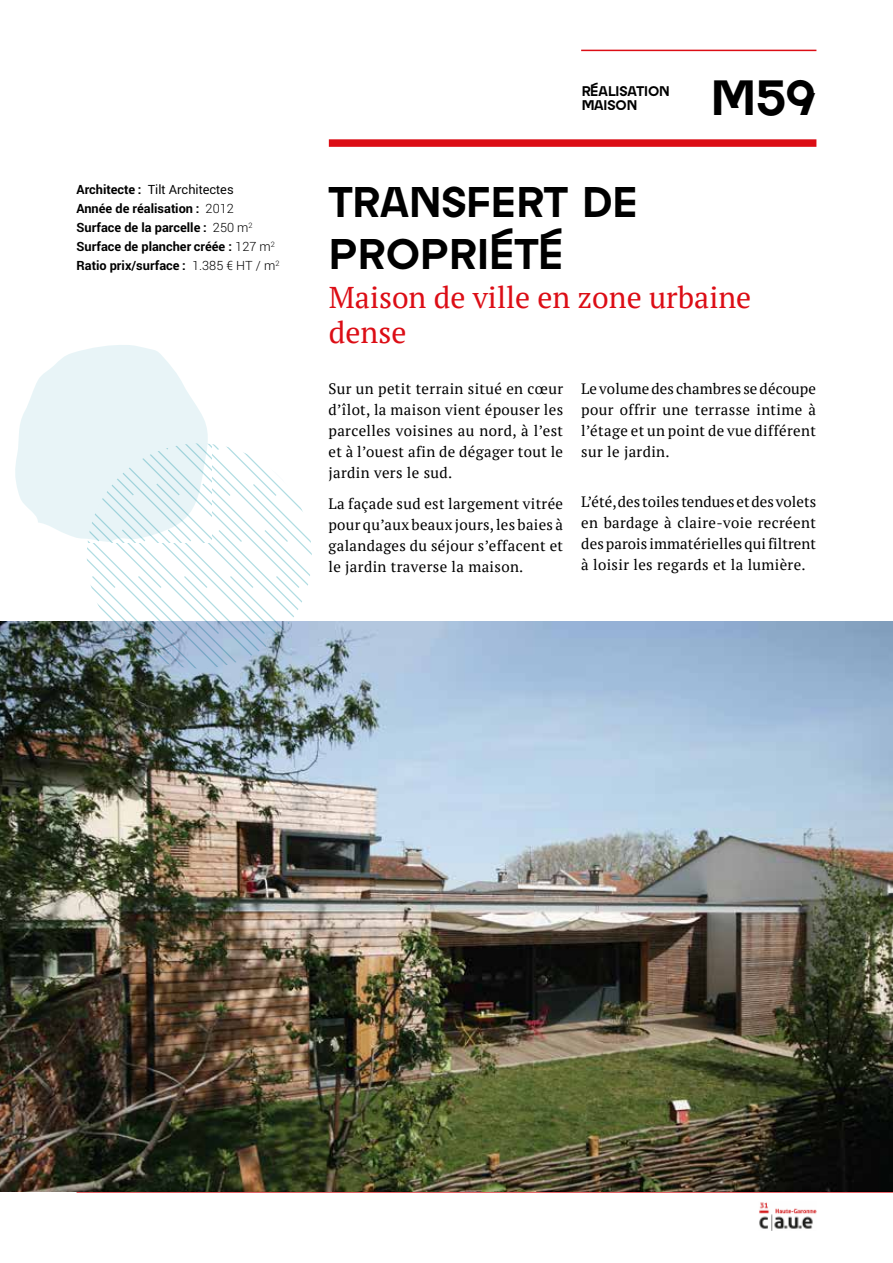
<style>
.page{position:relative;width:893px;height:1263px;background:#fff}
.page>*{position:absolute;margin:0;border:0;box-sizing:border-box;transform-origin:0 0}
.t1{font:45px "versatil";color:#000}
.t2{font:39px/52.5px "versatil";color:#000}
.t3{font:30px/34.5px "PT Serif";color:#dc0d15}
.t4{font:15px/21px "PT Serif";letter-spacing:.025em;color:#000;text-align:justify}
.t5{font:700 12.75px/19.2px "Roboto";color:#000}
.t6{font:12.75px/14px "versatil";color:#000}
.s1{font-weight:400}
.s2{font-weight:300}
</style>
<div class="page">
<hr style="left:77px;top:1191px;width:816px;height:1px;background:#dc0d15">
<img style="left:759px;top:1202px;width:57px;height:29px">
<img style="left:0;top:621px;width:893px;height:570px">
<div style="left:329px;top:139px;width:487px;height:8px;background:#dc0d15"></div>
<hr style="left:581px;top:50px;width:235px;height:1px;background:#dc0d15">
<svg style="left:87px;top:443px;width:225px;height:225px"></svg>
<svg style="left:15px;top:345px;width:194px;height:197px"></svg>
<p class="t5" style="left:77px;top:179px;width:204px">Architecte : <span class="s1">Tilt Architectes<br></span>Année de réalisation : <span class="s2">2012<br></span>Surface de la parcelle : <span class="s2">250 m</span><sup>2<br></sup>Surface de plancher créée : <span class="s2">127 m</span><sup>2<br></sup>Ratio prix/surface : <span class="s2">1.385 € HT / m</span><sup>2</sup></p>
<p class="t6" style="left:581px;top:83px;width:90px">RÉALISATION<br>MAISON</p>
<h1 class="t1" style="left:711px;top:68px;width:107px">M59</h1>
<h2 class="t2" style="left:329px;top:173px;width:311px">TRANSFERT DE<br>PROPRIÉTÉ</h2>
<h3 class="t3" style="left:329px;top:280px;width:424px">Maison de ville en zone urbaine dense</h3>
<p class="t4" style="left:328px;top:378px;width:236px">Sur un petit terrain situé en cœur d’îlot, la maison vient épouser les parcelles voisines au nord, à l’est et à l’ouest afin de dégager tout le jardin vers le sud.</p>
<p class="t4" style="left:328px;top:493px;width:236px">La façade sud est largement vitrée pour qu’aux beaux jours, les baies à galandages du séjour s’effacent et le jardin traverse la maison.</p>
<p class="t4" style="left:581px;top:378px;width:236px">Le volume des chambres se découpe pour offrir une terrasse intime à l’étage et un point de vue différent sur le jardin.</p>
<p class="t4" style="left:581px;top:491px;width:236px">L’été, des toiles tendues et des volets en bardage à claire-voie recréent des parois immatérielles qui filtrent à loisir les regards et la lumière.</p>
</div>
